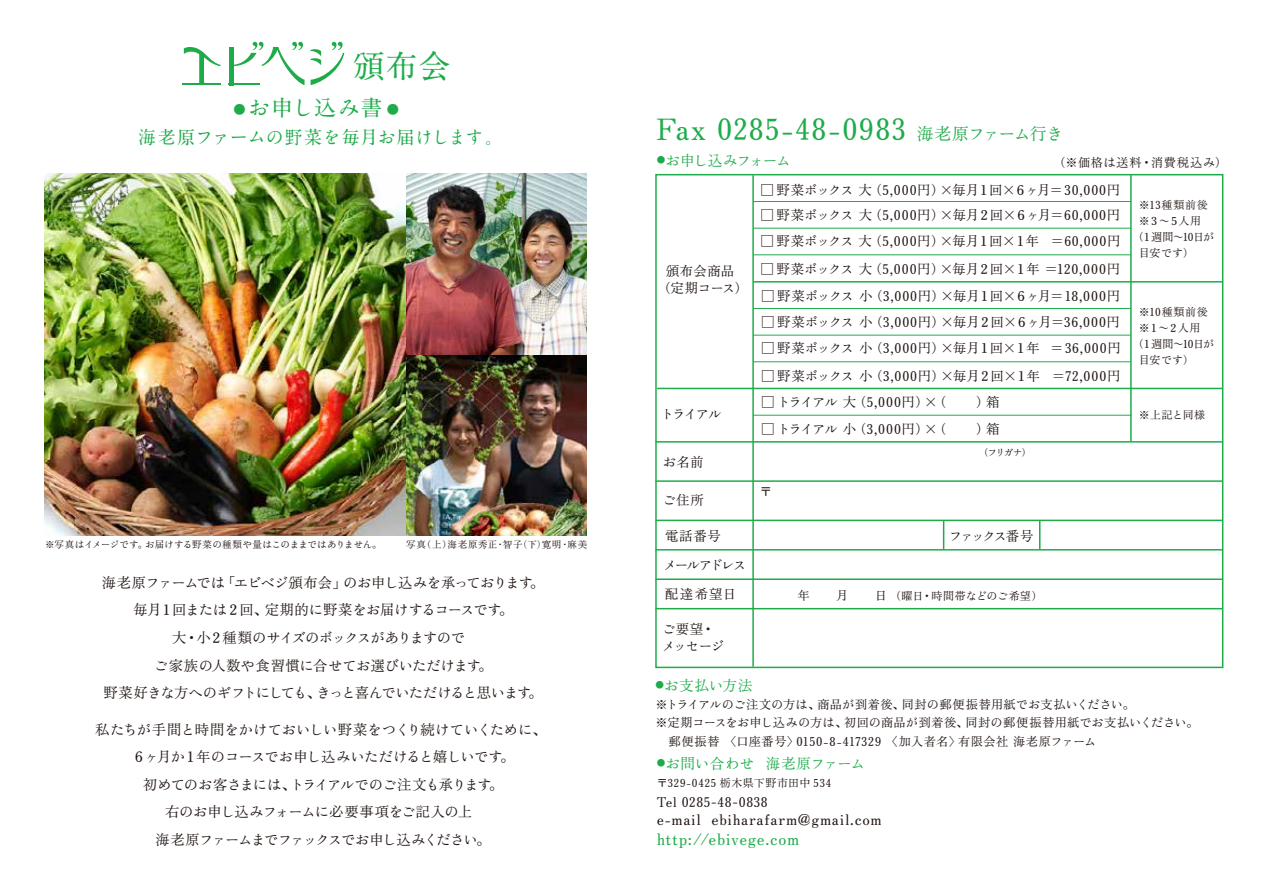
<style>
.page{position:relative;width:1263px;height:893px;background:#fff}
.page>*{position:absolute;margin:0;border:0;box-sizing:border-box;transform-origin:0 0}
.t1{font:700 31.95px "A1 Mincho Std";color:#1eac4b}
.t2{font:29.4px "Zen Old Mincho";letter-spacing:.045em;color:#1eac4b}
.t3{font:700 22.05px "A1 Mincho Std";letter-spacing:.02em;color:#1eac4b}
.t4{font:700 18px "A1 Mincho Std";letter-spacing:.005em;color:#1eac4b}
.t5{font:15.9px "Zen Old Mincho";letter-spacing:.04em;color:#1eac4b}
.t6{font:14.7px "Zen Old Mincho";letter-spacing:.06em;color:#221815}
.t7{font:14.7px "Zen Old Mincho";color:#1eac4b}
.t8{font:14.7px "Zen Old Mincho";letter-spacing:-.075em;color:#1eac4b}
.t9{font:14.7px "Zen Old Mincho";letter-spacing:-.025em;color:#1eac4b}
.t10{font:14.4px/27.6px "Zen Old Mincho";letter-spacing:-.035em;color:#221815;text-align:center}
.t11{font:14.4px "Zen Old Mincho";letter-spacing:-.06em;color:#221815}
.t12{font:14.4px "Zen Old Mincho";letter-spacing:-.07em;color:#221815}
.t13{font:14.4px "Zen Old Mincho";letter-spacing:-.01em;color:#221815}
.t14{font:13.5px/17.2px "Zen Old Mincho";letter-spacing:.01em;color:#221815;text-align:center}
.t15{font:13.5px "Zen Old Mincho";letter-spacing:.045em;color:#221815}
.t16{font:13.5px "Zen Old Mincho";letter-spacing:-.09em;color:#221815}
.t17{font:13.5px/29.4px "Zen Old Mincho";letter-spacing:-.1em;color:#221815}
.t18{font:13.5px/17.1px "Zen Old Mincho";letter-spacing:-.055em;color:#221815}
.t19{font:13.5px "Zen Old Mincho";letter-spacing:-.16em;color:#221815}
.t20{font:12.3px/18.5px "Zen Old Mincho";letter-spacing:.02em;color:#221815}
.t21{font:12.3px "Zen Old Mincho";letter-spacing:.05em;color:#221815}
.t22{font:11.1px "Zen Old Mincho";letter-spacing:.035em;color:#221815}
.t23{font:11.1px "Zen Old Mincho";letter-spacing:.005em;color:#221815}
.t24{font:11.1px "Zen Old Mincho";letter-spacing:.065em;color:#221815}
.t25{font:9.75px "Zen Old Mincho";color:#221815}
.t26{font:9.6px "Zen Old Mincho";letter-spacing:.01em;color:#221815}
.t27{font:9.6px "Zen Old Mincho";letter-spacing:.065em;color:#221815}
.s1{font-size:12.3px}
.s2{font-family:"Ryumin Pro"}
.s3{font-size:16.95px}
</style>
<div class="page">
<img style="left:45px;top:174px;width:542px;height:361px">
<div style="left:655px;top:174px;width:568px;height:494px;border:2px solid #1eac4b"></div>
<hr style="left:753px;top:201px;width:378px;height:1px;background:#1eac4b">
<hr style="left:753px;top:228px;width:378px;height:1px;background:#1eac4b">
<hr style="left:753px;top:254px;width:378px;height:1px;background:#1eac4b">
<hr style="left:753px;top:281px;width:469px;height:2px;background:#1eac4b">
<hr style="left:753px;top:308px;width:377px;height:1px;background:#1eac4b">
<hr style="left:753px;top:335px;width:377px;height:1px;background:#1eac4b">
<hr style="left:753px;top:361px;width:377px;height:1px;background:#1eac4b">
<hr style="left:657px;top:388px;width:565px;height:1px;background:#1eac4b">
<hr style="left:753px;top:415px;width:378px;height:1px;background:#1eac4b">
<hr style="left:655px;top:441px;width:567px;height:2px;background:#1eac4b">
<hr style="left:655px;top:480px;width:567px;height:2px;background:#1eac4b">
<hr style="left:655px;top:520px;width:567px;height:1px;background:#1eac4b">
<hr style="left:655px;top:549px;width:567px;height:2px;background:#1eac4b">
<hr style="left:655px;top:578px;width:567px;height:2px;background:#1eac4b">
<hr style="left:655px;top:608px;width:567px;height:1px;background:#1eac4b">
<hr style="left:752px;top:175px;width:2px;height:492px;background:#1eac4b">
<svg style="left:943px;top:521px;width:1px;height:28px"></svg>
<svg style="left:1039px;top:521px;width:1px;height:28px"></svg>
<hr style="left:1130px;top:175px;width:2px;height:267px;background:#1eac4b">
<hr style="left:182px;top:84px;width:39px;height:1px;background:#1eac4b">
<svg style="left:184px;top:47px;width:37px;height:37px"></svg>
<hr style="left:229px;top:47px;width:4px;height:38px;background:#1eac4b">
<svg style="left:233px;top:42px;width:111px;height:43px"></svg>
<h1 class="t1" style="left:353px;top:40px;width:99px">頒布会</h1>
<h3 class="t3" style="left:233px;top:90px;width:167px"><span class="s1">●</span> お申し込み書 <span class="s1">●</span></h3>
<h3 class="t4" style="left:138px;top:122px;width:367px">海老原ファームの野菜を毎月お届けします。</h3>
<p class="t26" style="left:45px;top:540px;width:338px">※写真はイメージです。お届けする野菜の種類や量はこのままではありません。</p>
<p class="t27" style="left:406px;top:539px;width:183px">写真（上）海老原秀正<span class="s2">・</span>智子<span class="s2">（下）</span>寛明<span class="s2">・</span>麻美</p>
<p class="t11" style="left:102px;top:575px;width:444px">海老原ファームでは「エビベジ頒布会」のお申し込みを承っております。</p>
<p class="t10" style="left:133px;top:596px;width:382px">毎月１回または２回、定期的に野菜をお届けするコースです。</p>
<p class="t10" style="left:172px;top:624px;width:295px">大・小２種類のサイズのボックスがありますので</p>
<p class="t13" style="left:154px;top:658px;width:340px">ご家族の人数や食習慣に合せてお選びいただけます。</p>
<p class="t12" style="left:103px;top:686px;width:441px">野菜好きな方へのギフトにしても、きっと喜んでいただけると思います。</p>
<p class="t10" style="left:95px;top:715px;width:453px">私たちが手間と時間をかけておいしい野菜をつくり続けていくために、<br>６ヶ月か１年のコースでお申し込みいただけると嬉しいです。<br>初めてのお客さまには、トライアルでのご注文も承ります。<br>右のお申し込みフォームに必要事項をご記入の上<br>海老原ファームまでファックスでお申し込みください。</p>
<h2 class="t2" style="left:657px;top:114px;width:408px">Fax 0285-48-0983 <span class="s3">海老原ファーム行き</span></h2>
<p class="t8" style="left:657px;top:153px;width:136px"><sup>●</sup>お申し込みフォーム</p>
<p class="t21" style="left:1053px;top:156px;width:175px">（※価格は送料・消費税込み）</p>
<p class="t14" style="left:657px;top:262px;width:92px">頒布会商品<br>（定期コース）</p>
<p class="t14" style="left:661px;top:405px;width:62px">トライアル</p>
<p class="t14" style="left:663px;top:453px;width:42px">お名前</p>
<p class="t14" style="left:662px;top:491px;width:43px">ご住所</p>
<p class="t14" style="left:665px;top:527px;width:58px">電話番号</p>
<p class="t17" style="left:663px;top:550px;width:84px">メールアドレス配達希望日</p>
<p class="t18" style="left:662px;top:620px;width:64px">ご要望・メッセージ</p>
<p class="t14" style="left:760px;top:181px;width:361px">□ 野菜ボックス 大（5,000円）×毎月１回×６ヶ月＝30,000円</p>
<p class="t14" style="left:760px;top:207px;width:361px">□ 野菜ボックス 大（5,000円）×毎月２回×６ヶ月＝60,000円</p>
<p class="t14" style="left:760px;top:233px;width:362px">□ 野菜ボックス 大（5,000円）×毎月１回×１年 ＝60,000円</p>
<p class="t15" style="left:760px;top:262px;width:361px">□ 野菜ボックス 大（5,000円）×毎月２回×１年 ＝120,000円</p>
<p class="t14" style="left:761px;top:287px;width:361px">□ 野菜ボックス 小（3,000円）×毎月１回×６ヶ月＝18,000円</p>
<p class="t14" style="left:761px;top:313px;width:360px">□ 野菜ボックス 小（3,000円）×毎月２回×６ヶ月＝36,000円</p>
<p class="t14" style="left:761px;top:339px;width:361px">□ 野菜ボックス 小（3,000円）×毎月１回×１年 ＝36,000円</p>
<p class="t14" style="left:761px;top:367px;width:361px">□ 野菜ボックス 小（3,000円）×毎月２回×１年 ＝72,000円</p>
<p class="t16" style="left:761px;top:396px;width:240px">□ トライアル 大（5,000円）×（　　）箱</p>
<p class="t16" style="left:761px;top:422px;width:240px">□ トライアル 小（3,000円）×（　　）箱</p>
<p class="t20" style="left:760px;top:482px;width:14px">〒</p>
<p class="t25" style="left:979px;top:447px;width:54px">（フリガナ）</p>
<p class="t19" style="left:949px;top:529px;width:86px">ファックス番号</p>
<p class="t23" style="left:772px;top:590px;width:272px"><span class="s1">　　年　　月　　日</span> （曜日・時間帯などのご希望）</p>
<p class="t22" style="left:1139px;top:199px;width:71px">※13種類前後</p>
<p class="t22" style="left:1139px;top:215px;width:64px">※３〜５人用</p>
<p class="t22" style="left:1133px;top:231px;width:83px">（１週間〜10日が</p>
<p class="t22" style="left:1139px;top:247px;width:57px">目安です）</p>
<p class="t22" style="left:1139px;top:306px;width:71px">※10種類前後</p>
<p class="t22" style="left:1139px;top:322px;width:63px">※１〜２人用</p>
<p class="t22" style="left:1133px;top:338px;width:83px">（１週間〜10日が</p>
<p class="t22" style="left:1139px;top:354px;width:57px">目安です）</p>
<p class="t22" style="left:1139px;top:409px;width:68px">※上記と同様</p>
<p class="t9" style="left:655px;top:678px;width:98px"><sup>●</sup>お支払い方法</p>
<p class="t20" style="left:655px;top:695px;width:545px">※トライアルのご注文の方は、商品が到着後、同封の郵便振替用紙でお支払いください。<br>※定期コースをお申し込みの方は、初回の商品が到着後、同封の郵便振替用紙でお支払いください。　郵便振替 〈口座番号〉0150-8-417329 〈加入者名〉有限会社 海老原ファーム</p>
<p class="t7" style="left:657px;top:756px;width:210px"><sup>●</sup>お問い合わせ 海老原ファーム</p>
<p class="t24" style="left:657px;top:778px;width:176px">〒329-0425 栃木県下野市田中 534</p>
<p class="t15" style="left:657px;top:795px;width:112px">Tel 0285-48-0838</p>
<p class="t6" style="left:657px;top:812px;width:226px">e-mail ebiharafarm@gmail.com</p>
<p class="t5" style="left:657px;top:830px;width:144px">http://ebivege.com</p>
</div>
